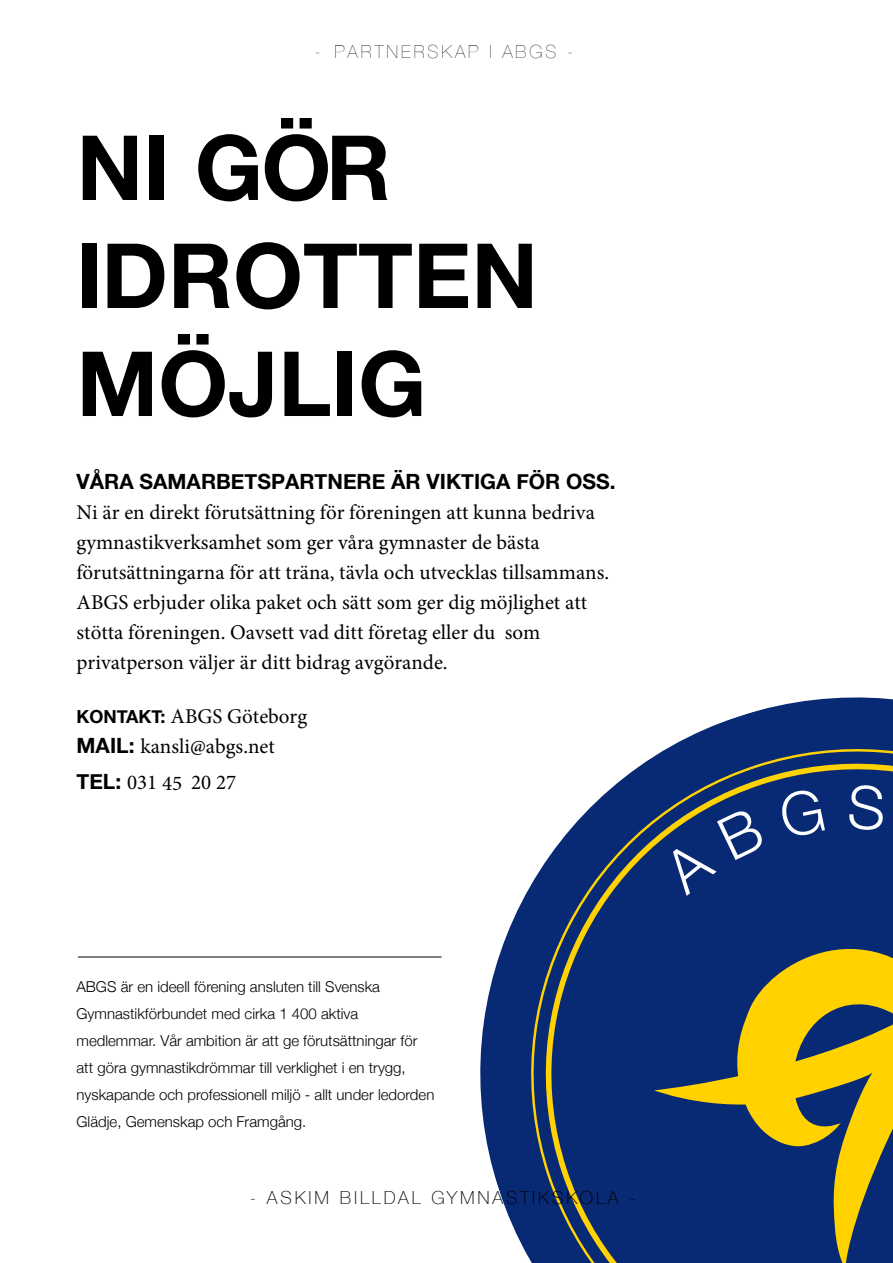
<style>
.page{position:relative;width:893px;height:1263px;background:#fff}
.page>*{position:absolute;margin:0;border:0;box-sizing:border-box;transform-origin:0 0}
.t1{font:700 90px/108px "Helvetica Neue";color:#000}
.t2{font:21px/30px "Minion Pro";color:#000}
.t3{font:700 21px "Helvetica Neue";color:#000}
.t4{font:100 18px "Helvetica Neue";letter-spacing:.16em;color:#000}
.t5{font:200 18px "Helvetica Neue";letter-spacing:.16em;color:#000}
.t6{font:300 15px/27px "Helvetica Neue";color:#000}
.s1{font-family:"Helvetica Neue";font-weight:700;font-size:18px}
.s2{font-family:"Helvetica Neue";font-weight:700}
</style>
<div class="page">
<svg style="left:435px;top:697px;width:458px;height:472px"></svg>
<svg style="left:493px;top:711px;width:400px;height:511px"></svg>
<svg style="left:511px;top:729px;width:382px;height:534px;fill:#082a74"></svg>
<svg style="left:536px;top:753px;width:357px;height:510px;background:#304a79"></svg>
<svg style="left:654px;top:919px;width:239px;height:344px;background:#1c376a"></svg>
<hr style="left:78px;top:957px;width:364px;height:1px;background:#000">
<svg style="left:660px;top:785px;width:233px;height:393px;background:#4a5754"></svg>
<p class="t5" style="left:315px;top:38px;width:260px">- PARTNERSKAP I ABGS -</p>
<h1 class="t1" style="left:77px;top:116px;width:463px">NI GÖR<br>IDROTTEN<br>MÖJLIG</h1>
<p class="t3" style="left:77px;top:465px;width:541px">VÅRA SAMARBETSPARTNERE ÄR VIKTIGA FÖR OSS.</p>
<p class="t2" style="left:77px;top:498px;width:534px">Ni är en direkt förutsättning för föreningen att kunna bedriva gymnastikverksamhet som ger våra gymnaster de bästa<br>f örutsättningarna för att träna, tävla och utvecklas tillsammans.<br>ABGS erbjuder olika paket och sätt som ger dig möjlighet att stötta föreningen. Oavsett vad ditt företag eller du som privatperson väljer är ditt bidrag avgörande.</p>
<p class="t2" style="left:77px;top:701px;width:232px;line-height:30.5px"><span class="s1">KONTAKT:</span> ABGS Göteborg<br><span class="s2">MAIL:</span> kansli@abgs.net</p>
<p class="t2" style="left:77px;top:768px;width:161px"><span class="s2">TEL:</span> 031 45 20 27</p>
<p class="t6" style="left:77px;top:972px;width:359px">ABGS är en ideell förening ansluten till Svenska Gymnastikförbundet med cirka 1 400 aktiva medlemmar. Vår ambition är att ge förutsättningar för att göra gymnastikdrömmar till verklighet i en trygg, nyskapande och professionell miljö - allt under ledorden Glädje, Gemenskap och Framgång.</p>
<p class="t4" style="left:250px;top:1184px;width:387px">- ASKIM BILLDAL GYMNASTIKSKOLA -</p>
</div>
